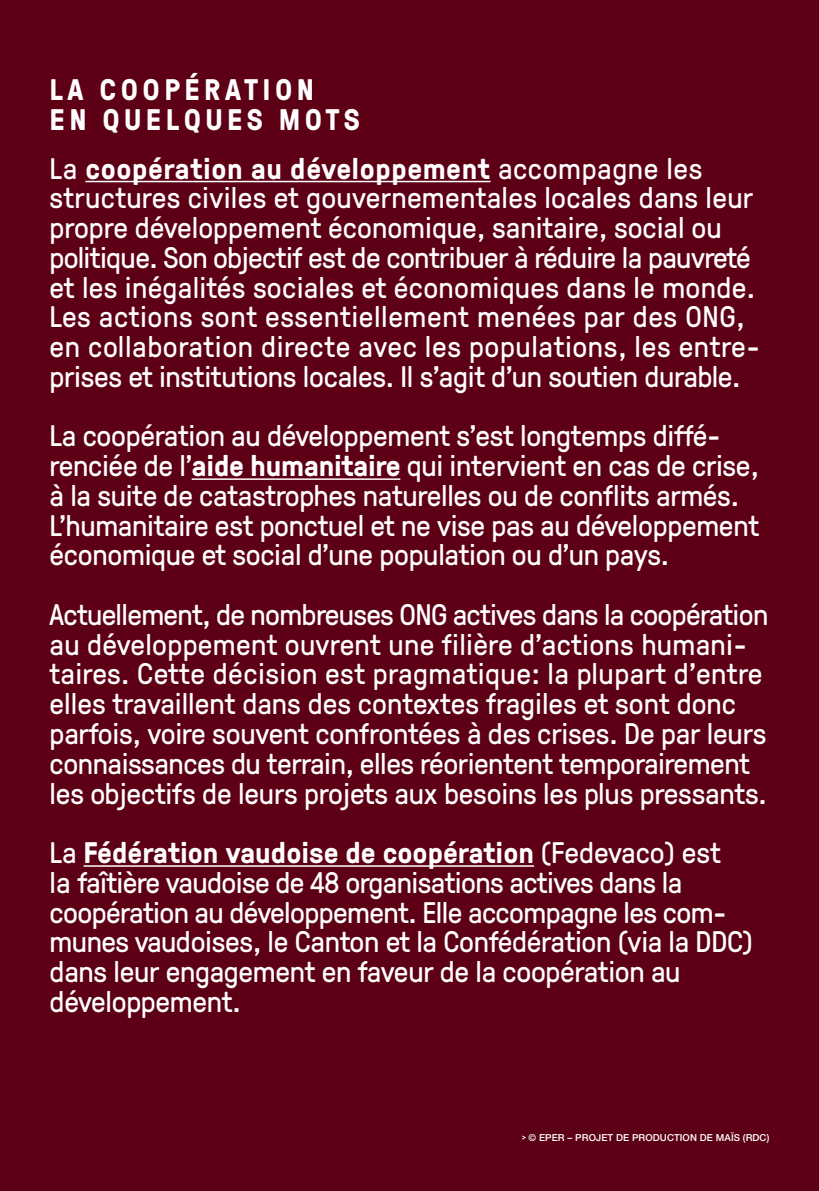
<style>
.page{position:relative;width:819px;height:1191px;background:#5d0016}
.page>*{position:absolute;margin:0;border:0;box-sizing:border-box;transform-origin:0 0}
.t1{font:29.75px/29.8px "GT Pressura";letter-spacing:-.01em;color:#fff}
.t2{font:29.75px/29.8px "GT Pressura";letter-spacing:.01em;color:#fff}
.t3{font:700 29.75px/29.8px "GT Pressura";letter-spacing:.15em;color:#fff}
.t4{font:500 9.62px "Helvetica Neue LT Std";letter-spacing:.01em;color:#fff}
.s1{font-weight:700}
</style>
<div class="page">
<hr style="left:85px;top:181px;width:405px;height:1px;background:#fff">
<hr style="left:192px;top:478px;width:208px;height:2px;background:#fff">
<hr style="left:84px;top:865px;width:450px;height:1px;background:#fff">
<p class="t3" style="left:50px;top:74px;width:312px">LA COOPÉRATION<br>EN QUELQUES MOTS</p>
<p class="t2" style="left:50px;top:151px;width:711px">La <span class="s1">coopération au développement</span> accompagne les structures civiles et gouvernementales locales dans leur propre développement économique, sanitaire, social ou politique. Son objectif est de contribuer à réduire la pauvreté et les inégalités sociales et économiques dans le monde.<br>Les actions sont essentiellement menées par des ONG, en collaboration directe avec les populations, les entre&shy;prises et institutions locales. Il s'agit d'un soutien durable.</p>
<p class="t1" style="left:50px;top:419px;width:711px">La coopération au développement s’est longtemps diffé&shy;renciée de l’<span class="s1">aide humanitaire</span> qui intervient en cas de crise, à la suite de catastrophes naturelles ou de conflits armés.<br>L’humanitaire est ponctuel et ne vise pas au développement économique et social d’une population ou d’un pays.</p>
<p class="t1" style="left:50px;top:598px;width:720px">Actuellement, de nombreuses ONG actives dans la coopération au développement ouvrent une filière d’actions humani&shy;taires. Cette décision est pragmatique: la plupart d’entre elles travaillent dans des contextes fragiles et sont donc parfois, voire souvent confrontées à des crises. De par leurs connaissances du terrain, elles réorientent temporairement les objectifs de leurs projets aux besoins les plus pressants.</p>
<p class="t1" style="left:50px;top:836px;width:705px">La <span class="s1">Fédération vaudoise de coopération</span> (Fedevaco) est<br>la faîtière vaudoise de 48 organisations actives dans la coopération au développement. Elle accompagne les com&shy;munes vaudoises, le Canton et la Confédération (via la DDC) dans leur engagement en faveur de la coopération au développement.</p>
<p class="t4" style="left:528px;top:1132px;width:242px">© EPER – PROJET DE PRODUCTION DE MAÏS (RDC)</p>
</div>
